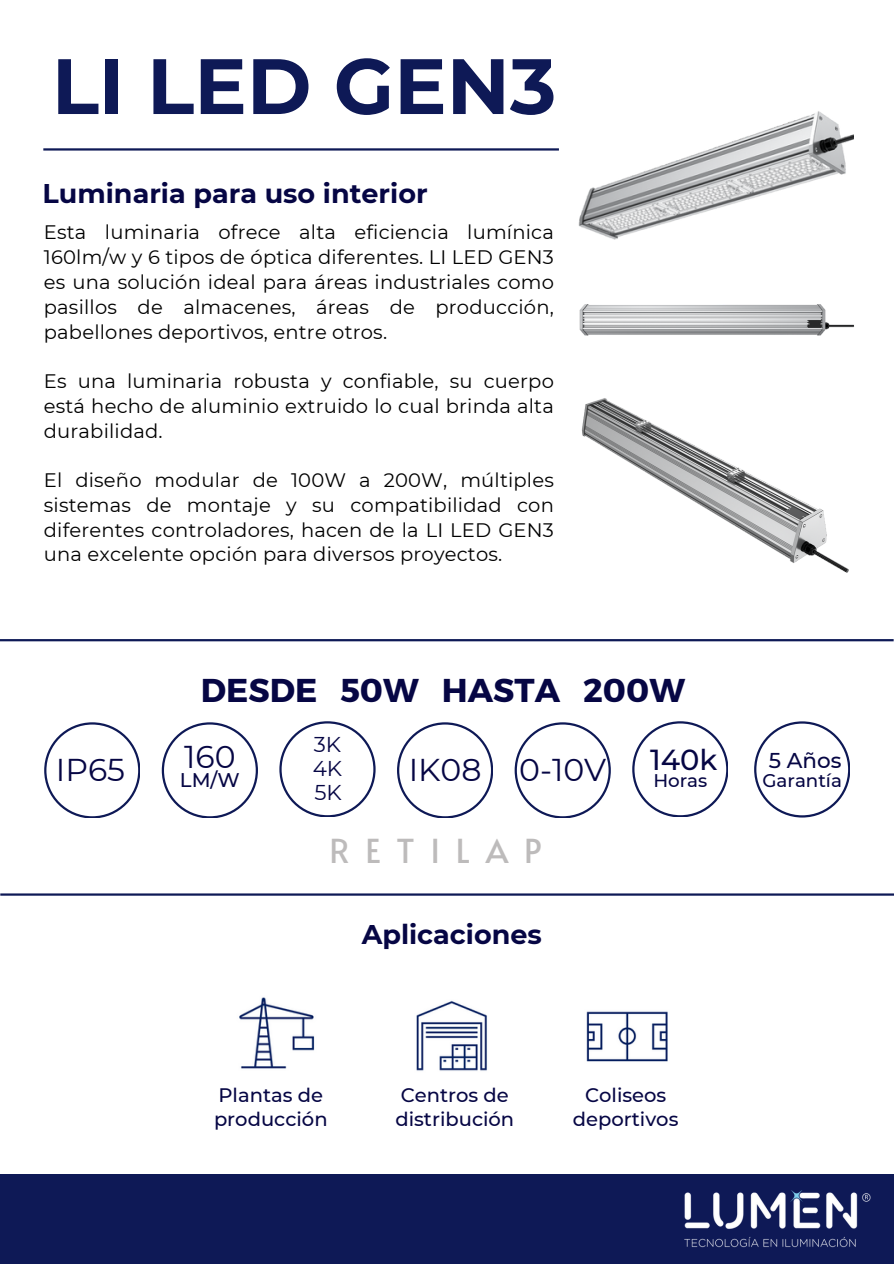
<style>
.page{position:relative;width:894px;height:1264px;background:#fff}
.page>*{position:absolute;margin:0;border:0;box-sizing:border-box;transform-origin:0 0}
.t1{font:700 78.3px "Montserrat";color:#0e1956}
.t2{font:700 33px "Montserrat";color:#060644}
.t3{font:33px "Alata";letter-spacing:.475em;color:#bdbbbb}
.t4{font:31.5px "Montserrat";color:#060644}
.t5{font:500 28.95px "Montserrat";color:#060644}
.t6{font:700 27px "Montserrat";color:#060644}
.t7{font:21.45px "Montserrat";color:#060644}
.t8{font:500 21.45px "Montserrat";color:#060644}
.t9{font:500 19.8px "Montserrat";color:#060644}
.t10{font:19.5px/24.8px "Montserrat";letter-spacing:.01em;color:#000;text-align:justify}
.t11{font:500 19.5px/24.8px "Montserrat";color:#060644}
.t12{font:500 18.3px "Montserrat";color:#060644}
</style>
<div class="page">
<hr style="left:43px;top:148px;width:515px;height:3px;background:#0e1956">
<svg style="left:44px;top:722px;width:96px;height:96px"></svg>
<svg style="left:162px;top:722px;width:95px;height:96px"></svg>
<svg style="left:279px;top:721px;width:96px;height:96px"></svg>
<svg style="left:397px;top:722px;width:95px;height:96px"></svg>
<svg style="left:514px;top:722px;width:96px;height:96px"></svg>
<svg style="left:632px;top:721px;width:95px;height:96px"></svg>
<hr style="left:0;top:639px;width:893px;height:2px;background:#0e1956">
<hr style="left:0;top:893px;width:893px;height:2px;background:#0e1956">
<div style="left:0;top:1174px;width:893px;height:89px;background:#0e1956"></div>
<img style="left:684px;top:1190px;width:187px;height:58px">
<img style="left:578px;top:111px;width:275px;height:128px">
<img style="left:416px;top:1000px;width:71px;height:71px">
<img style="left:586px;top:1011px;width:82px;height:51px">
<img style="left:239px;top:997px;width:76px;height:72px">
<img style="left:582px;top:398px;width:267px;height:175px">
<img style="left:579px;top:304px;width:275px;height:32px">
<svg style="left:754px;top:721px;width:95px;height:96px"></svg>
<p class="t1" style="left:52px;top:38px;width:506px">LI LED GEN3</p>
<h3 class="t6" style="left:43px;top:176px;width:386px">Luminaria para uso interior</h3>
<p class="t10" style="left:44px;top:220px;width:511px">Esta luminaria ofrece alta eficiencia lumínica 160lm/w y 6 tipos de óptica diferentes. LI LED GEN3 es una solución ideal para áreas industriales como pasillos de almacenes, áreas de producción, pabellones deportivos, entre otros.</p>
<p class="t10" style="left:44px;top:369px;width:511px">Es una luminaria robusta y confiable, su cuerpo está hecho de aluminio extruido lo cual brinda alta durabilidad.</p>
<p class="t10" style="left:44px;top:468px;width:511px">El diseño modular de 100W a 200W, múltiples sistemas de montaje y su compatibilidad con diferentes controladores, hacen de la LI LED GEN3 una excelente opción para diversos proyectos.</p>
<h2 class="t4" style="left:56px;top:750px;width:71px">IP65</h2>
<h5 class="t2" style="left:201px;top:669px;width:485px">DESDE 50W HASTA 200W</h5>
<h3 class="t4" style="left:184px;top:737px;width:53px">160</h3>
<h4 class="t9" style="left:180px;top:768px;width:61px">LM/W</h4>
<h6 class="t7" style="left:314px;top:731px;width:29px">3K</h6>
<p class="t7" style="left:313px;top:754px;width:31px">4K</p>
<p class="t7" style="left:314px;top:779px;width:29px">5K</p>
<p class="t4" style="left:408px;top:750px;width:74px">IK08</p>
<h3 class="t4" style="left:519px;top:750px;width:89px">0-10V</h3>
<h3 class="t5" style="left:650px;top:742px;width:69px">140k</h3>
<h5 class="t12" style="left:653px;top:768px;width:55px">Horas</h5>
<p class="t3" style="left:329px;top:827px;width:214px">RETILAP</p>
<p class="t6" style="left:361px;top:917px;width:181px">Aplicaciones</p>
<p class="t8" style="left:768px;top:747px;width:74px">5 Años</p>
<p class="t12" style="left:762px;top:769px;width:81px">Garantía</p>
<p class="t11" style="left:214px;top:1082px;width:115px">Plantas de producción</p>
<p class="t11" style="left:572px;top:1082px;width:107px;text-align:center">Coliseos deportivos</p>
<p class="t11" style="left:395px;top:1082px;width:120px">Centros de distribución</p>
</div>
